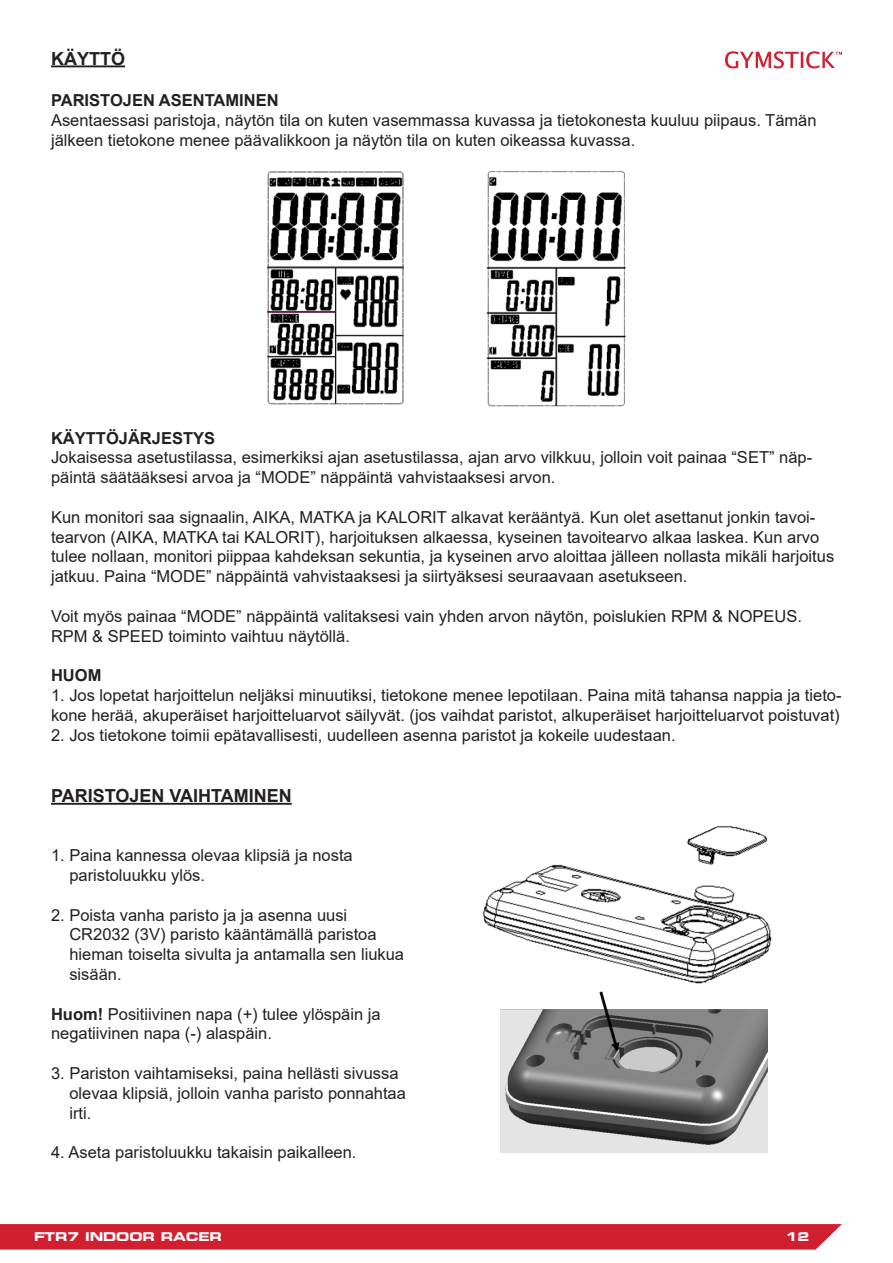
<style>
.page{position:relative;width:893px;height:1263px;background:#fff}
.page>*{position:absolute;margin:0;border:0;box-sizing:border-box;transform-origin:0 0}
.t1{font:700 18px "Arial";color:#231f20}
.t2{font:16.5px/19.8px "Arial";color:#231f20}
.t3{font:700 16.5px "Arial";color:#231f20}
.t4{font:700 expanded 12px "Square 721 BT";color:#fff}
.s1{font-weight:700}
</style>
<div class="page">
<div style="left:0;top:1224px;width:842px;height:25px;background:#d21f2f"></div>
<svg style="left:725px;top:51px;width:117px;height:17px"></svg>
<hr style="left:51px;top:65px;width:74px;height:2px;background:#231f20">
<img style="left:267px;top:171px;width:137px;height:234px">
<img style="left:487px;top:171px;width:138px;height:235px">
<hr style="left:51px;top:803px;width:241px;height:2px;background:#231f20">
<img style="left:483px;top:826px;width:289px;height:166px">
<img style="left:500px;top:992px;width:267px;height:161px">
<p class="t1" style="left:51px;top:45px;width:75px">KÄYTTÖ</p>
<p class="t3" style="left:51px;top:88px;width:229px">PARISTOJEN ASENTAMINEN</p>
<p class="t2" style="left:51px;top:110px;width:767px">Asentaessasi paristoja, näytön tila on kuten vasemmassa kuvassa ja tietokonesta kuuluu piipaus. Tämän jälkeen tietokone menee päävalikkoon ja näytön tila on kuten oikeassa kuvassa.</p>
<p class="t3" style="left:51px;top:426px;width:166px">KÄYTTÖJÄRJESTYS</p>
<p class="t2" style="left:51px;top:448px;width:763px">Jokaisessa asetustilassa, esimerkiksi ajan asetustilassa, ajan arvo vilkkuu, jolloin voit painaa “SET” näp&shy;päintä säätääksesi arvoa ja “MODE” näppäintä vahvistaaksesi arvon.</p>
<p class="t2" style="left:51px;top:507px;width:785px">Kun monitori saa signaalin, AIKA, MATKA ja KALORIT alkavat kerääntyä. Kun olet asettanut jonkin tavoi&shy;tearvon (AIKA, MATKA tai KALORIT), harjoituksen alkaessa, kyseinen tavoitearvo alkaa laskea. Kun arvo tulee nollaan, monitori piippaa kahdeksan sekuntia, ja kyseinen arvo aloittaa jälleen nollasta mikäli harjoitus jatkuu. Paina “MODE” näppäintä vahvistaaksesi ja siirtyäksesi seuraavaan asetukseen.</p>
<p class="t2" style="left:51px;top:606px;width:753px">Voit myös painaa “MODE” näppäintä valitaksesi vain yhden arvon näytön, poislukien RPM &amp; NOPEUS.</p>
<p class="t2" style="left:51px;top:626px;width:300px">RPM &amp; SPEED toiminto vaihtuu näytöllä.</p>
<p class="t3" style="left:51px;top:664px;width:52px">HUOM</p>
<p class="t2" style="left:51px;top:685px;width:792px">1. Jos lopetat harjoittelun neljäksi minuutiksi, tietokone menee lepotilaan. Paina mitä tahansa nappia ja tieto&shy;kone herää, akuperäiset harjoitteluarvot säilyvät. (jos vaihdat paristot, alkuperäiset harjoitteluarvot poistuvat)</p>
<p class="t2" style="left:51px;top:725px;width:626px">2. Jos tietokone toimii epätavallisesti, uudelleen asenna paristot ja kokeile uudestaan.</p>
<p class="t1" style="left:51px;top:783px;width:242px">PARISTOJEN VAIHTAMINEN</p>
<p class="t2" style="left:51px;top:845px;width:303px">1. Paina kannessa olevaa klipsiä ja nosta</p>
<p class="t2" style="left:69px;top:865px;width:137px">paristoluukku ylös.</p>
<p class="t2" style="left:51px;top:905px;width:298px">2. Poista vanha paristo ja ja asenna uusi</p>
<p class="t2" style="left:69px;top:924px;width:309px">CR2032 (3V) paristo kääntämällä paristoa</p>
<p class="t2" style="left:69px;top:944px;width:336px">hieman toiselta sivulta ja antamalla sen liukua</p>
<p class="t2" style="left:69px;top:964px;width:54px">sisään.</p>
<p class="t2" style="left:51px;top:1004px;width:331px"><span class="s1">Huom!</span> Positiivinen napa (+) tulee ylöspäin ja negatiivinen napa (-) alaspäin.</p>
<p class="t2" style="left:51px;top:1063px;width:349px">3. Pariston vaihtamiseksi, paina hellästi sivussa</p>
<p class="t2" style="left:69px;top:1083px;width:338px">olevaa klipsiä, jolloin vanha paristo ponnahtaa</p>
<p class="t2" style="left:69px;top:1103px;width:23px">irti.</p>
<p class="t2" style="left:51px;top:1142px;width:307px">4. Aseta paristoluukku takaisin paikalleen.</p>
<p class="t4" style="left:34px;top:1230px;width:189px">FTR7 INDOOR RACER</p>
<p class="t4" style="left:786px;top:1230px;width:25px">12</p>
</div>
